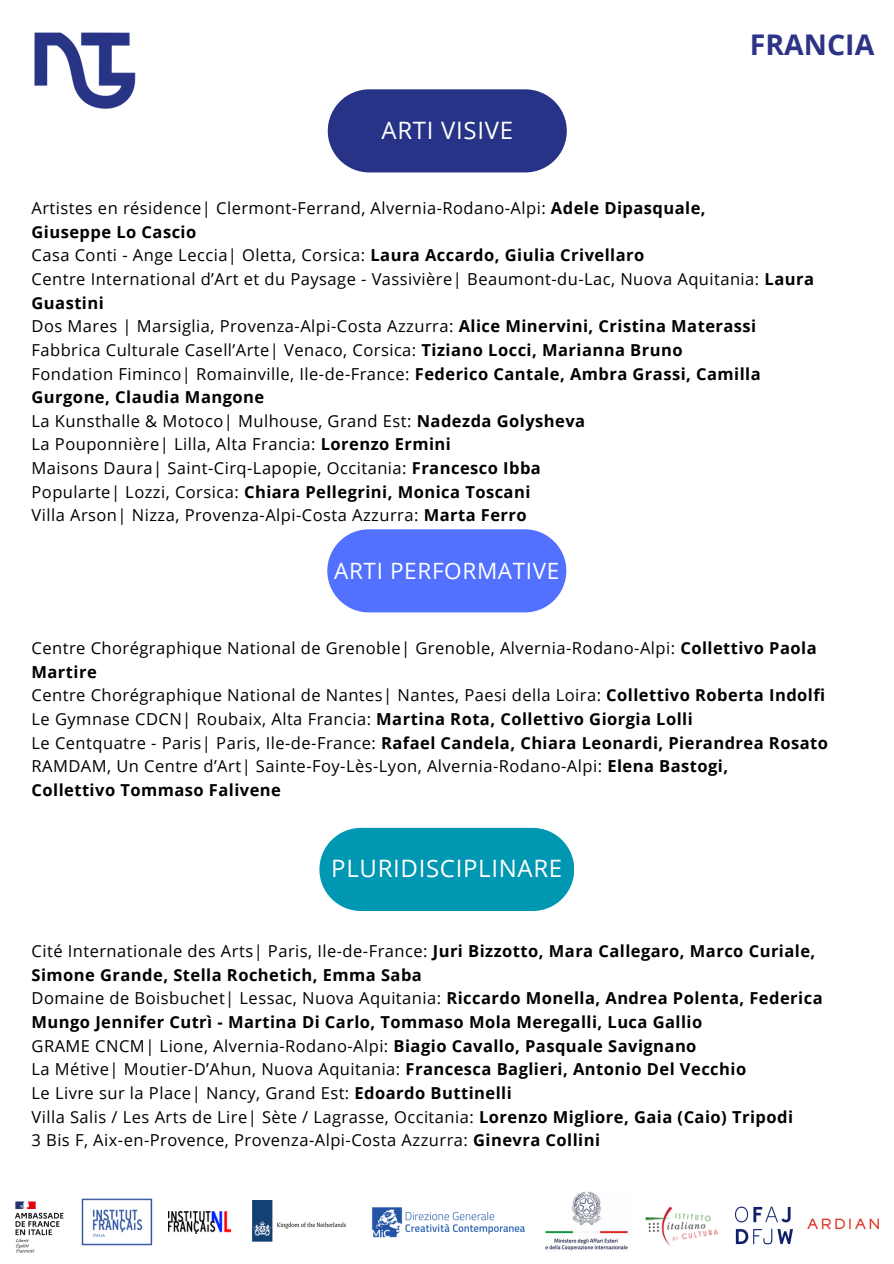
<style>
.page{position:relative;width:894px;height:1264px;background:#fff}
.page>*{position:absolute;margin:0;border:0;box-sizing:border-box;transform-origin:0 0}
.t1{font:700 28.5px "Open Sans";color:#2d3386}
.t2{font:24px "Open Sans";letter-spacing:.03em;color:#fff}
.t3{font:22.5px "Open Sans";letter-spacing:.03em;color:#fff}
.t4{font:16.5px/23.7px "Open Sans";letter-spacing:.03em;color:#000}
.t5{font:700 16.5px/23.7px "Open Sans";letter-spacing:.03em;color:#000}
.s1{font-weight:700}
.s2{font-weight:400}
</style>
<div class="page">
<img style="left:34px;top:32px;width:102px;height:77px">
<img style="left:15px;top:1201px;width:49px;height:52px">
<img style="left:81px;top:1198px;width:72px;height:48px">
<img style="left:807px;top:1218px;width:72px;height:12px">
<img style="left:735px;top:1206px;width:57px;height:38px">
<img style="left:545px;top:1191px;width:83px;height:60px">
<img style="left:645px;top:1206px;width:72px;height:40px">
<img style="left:371px;top:1207px;width:154px;height:31px">
<img style="left:252px;top:1200px;width:94px;height:42px">
<img style="left:168px;top:1211px;width:62px;height:22px">
<div style="left:327px;top:89px;width:239px;height:83px;background:#263387;border-radius:42px"></div>
<div style="left:327px;top:529px;width:239px;height:83px;background:#5271ff;border-radius:42px"></div>
<div style="left:319px;top:827px;width:255px;height:84px;background:#0097b2;border-radius:42px"></div>
<p class="t2" style="left:381px;top:113px;width:133px">ARTI VISIVE</p>
<h2 class="t1" style="left:749px;top:25px;width:126px">FRANCIA</h2>
<p class="t4" style="left:32px;top:196px;width:675px">Artistes en résidence| Clermont-Ferrand, Alvernia-Rodano-Alpi: <span class="s1">Adele Dipasquale,</span></p>
<h2 class="t5" style="left:32px;top:219px;width:166px">Giuseppe Lo Cascio</h2>
<p class="t4" style="left:32px;top:243px;width:614px">Casa Conti - Ange Leccia| Oletta, Corsica: <span class="s1">Laura Accardo, Giulia Crivellaro</span></p>
<p class="t4" style="left:32px;top:267px;width:783px">Centre International d’Art et du Paysage - Vassivière| Beaumont-du-Lac, Nuova Aquitania: <span class="s1">Laura<br>Guastini</span></p>
<p class="t4" style="left:32px;top:314px;width:726px">Dos Mares | Marsiglia, Provenza-Alpi-Costa Azzurra: <span class="s1">Alice Minervini, Cristina Materassi</span></p>
<p class="t4" style="left:32px;top:338px;width:652px">Fabbrica Culturale Casell’Arte| Venaco, Corsica: <span class="s1">Tiziano Locci, Marianna Bruno</span></p>
<p class="t5" style="left:32px;top:361px;width:730px"><span class="s2">Fondation Fiminco| Romainville, Ile-de-France:</span> Federico Cantale, Ambra Grassi, Camilla<br>Gurgone, Claudia Mangone</p>
<p class="t4" style="left:32px;top:408px;width:555px">La Kunsthalle &amp; Motoco| Mulhouse, Grand Est: <span class="s1">Nadezda Golysheva</span></p>
<p class="t4" style="left:32px;top:432px;width:420px">La Pouponnière| Lilla, Alta Francia: <span class="s1">Lorenzo Ermini</span></p>
<p class="t4" style="left:32px;top:456px;width:510px">Maisons Daura| Saint-Cirq-Lapopie, Occitania: <span class="s1">Francesco Ibba</span></p>
<p class="t5" style="left:32px;top:479px;width:500px"><span class="s2">Popularte| Lozzi, Corsica:</span> Chiara Pellegrini, Monica Toscani</p>
<p class="t4" style="left:32px;top:503px;width:496px">Villa Arson| Nizza, Provenza-Alpi-Costa Azzurra: <span class="s1">Marta Ferro</span></p>
<p class="t3" style="left:334px;top:555px;width:226px">ARTI PERFORMATIVE</p>
<p class="t4" style="left:32px;top:636px;width:786px">Centre Chorégraphique National de Grenoble| Grenoble, Alvernia-Rodano-Alpi: <span class="s1">Collettivo Paola<br>Martire</span></p>
<p class="t4" style="left:32px;top:683px;width:795px">Centre Chorégraphique National de Nantes| Nantes, Paesi della Loira: <span class="s1">Collettivo Roberta Indolfi</span></p>
<p class="t4" style="left:32px;top:706px;width:662px">Le Gymnase CDCN| Roubaix, Alta Francia: <span class="s1">Martina Rota, Collettivo Giorgia Lolli</span></p>
<p class="t5" style="left:32px;top:730px;width:797px"><span class="s2">Le Centquatre - Paris| Paris, Ile-de-France:</span> Rafael Candela, Chiara Leonardi, Pierandrea Rosato</p>
<p class="t4" style="left:32px;top:754px;width:698px">RAMDAM, Un Centre d’Art| Sainte-Foy-Lès-Lyon, Alvernia-Rodano-Alpi: <span class="s1">Elena Bastogi,</span></p>
<p class="t5" style="left:32px;top:777px;width:251px">Collettivo Tommaso Falivene</p>
<p class="t2" style="left:331px;top:851px;width:232px">PLURIDISCIPLINARE</p>
<p class="t5" style="left:32px;top:938px;width:785px"><span class="s2">Cité Internationale des Arts| Paris, Ile-de-France:</span> Juri Bizzotto, Mara Callegaro, Marco Curiale,<br>Simone Grande, Stella Rochetich, Emma Saba</p>
<p class="t5" style="left:32px;top:986px;width:792px"><span class="s2">Domaine de Boisbuchet| Lessac, Nuova Aquitania:</span> Riccardo Monella, Andrea Polenta, Federica<br>Mungo Jennifer Cutrì - Martina Di Carlo, Tommaso Mola Meregalli, Luca Gallio</p>
<p class="t4" style="left:32px;top:1033px;width:666px">GRAME CNCM| Lione, Alvernia-Rodano-Alpi: <span class="s1">Biagio Cavallo, Pasquale Savignano</span></p>
<p class="t4" style="left:32px;top:1057px;width:716px">La Métive| Moutier-D’Ahun, Nuova Aquitania: <span class="s1">Francesca Baglieri, Antonio Del Vecchio</span></p>
<p class="t4" style="left:32px;top:1080px;width:481px">Le Livre sur la Place| Nancy, Grand Est: <span class="s1">Edoardo Buttinelli</span></p>
<p class="t4" style="left:32px;top:1104px;width:762px">Villa Salis / Les Arts de Lire| Sète / Lagrasse, Occitania: <span class="s1">Lorenzo Migliore, Gaia (Caio) Tripodi</span></p>
<p class="t4" style="left:32px;top:1127px;width:570px">3 Bis F, Aix-en-Provence, Provenza-Alpi-Costa Azzurra: <span class="s1">Ginevra Collini</span></p>
</div>
